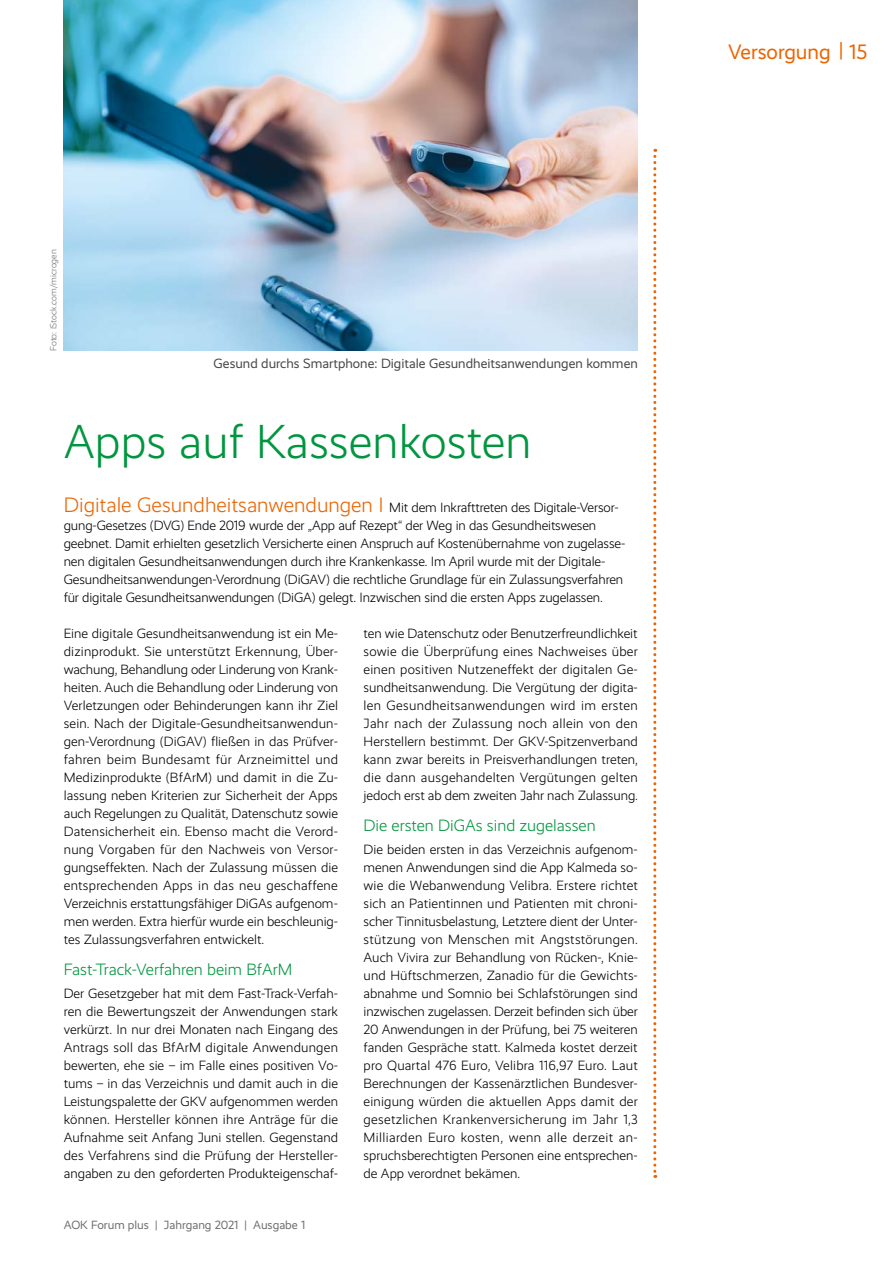
<style>
.page{position:relative;width:893px;height:1263px;background:#fff}
.page>*{position:absolute;margin:0;border:0;box-sizing:border-box;transform-origin:0 0}
.H2_-_Headline_B_32pt{font:300 48px "Realist";color:#00963f}
.H1_-_Rubrik_plus{font:21px "Realist";color:#ec6502}
.H3_-_SUBHEAD_11pt{font:300 16.5px "Realist";color:#00963f}
.P_copy{font:300 13.5px/18px "Realist";color:#000;text-align:justify}
.P_-_ANLAUF{font:300 13.5px/18px "Realist";letter-spacing:-.01em;color:#000}
.t1{font:13.5px "Realist";color:#494948}
.t2{font:12px "Realist";color:#6f6f6e}
.t3{font:300 9px "Realist";color:#6f6f6e}
.s1{font-size:21px;color:#ec6502}
</style>
<div class="page">
<svg style="left:653px;top:149px;width:3px;height:1029px"></svg>
<img style="left:64px;top:0;width:574px;height:351px">
<p class="t3" style="left:49px;top:351px;width:103px;rotate:-90deg">Foto: iStock.com/microgen</p>
<p class="t1" style="left:214px;top:356px;width:426px">Gesund durchs Smartphone: Digitale Gesundheitsanwendungen kommen</p>
<h2 class="H2_-_Headline_B_32pt" style="left:64px;top:415px;width:469px">Apps auf Kassenkosten</h2>
<p class="P_-_ANLAUF" style="left:64px;top:499px;width:563px"><span class="s1">Digitale Gesundheitsanwendungen I</span> Mit dem Inkrafttreten des Digitale-Versor&shy;gung-Gesetzes (DVG) Ende 2019 wurde der „App auf Rezept“ der Weg in das Gesundheitswesen geebnet. Damit erhielten gesetzlich Versicherte einen Anspruch auf Kostenübernahme von zugelasse&shy;nen digitalen Gesundheitsanwendungen durch ihre Krankenkasse. Im April wurde mit der Digitale-Gesundheitsanwendungen-Verordnung (DiGAV) die rechtliche Grundlage für ein Zulassungsverfahren für digitale Gesundheitsanwendungen (DiGA) gelegt. Inzwischen sind die ersten Apps zugelassen.</p>
<p class="P_copy" style="left:64px;top:625px;width:276px">Eine digitale Gesundheitsanwendung ist ein Me&shy;dizinprodukt. Sie unterstützt Erkennung, Über&shy;wachung, Behandlung oder Linderung von Krank&shy;heiten. Auch die Behandlung oder Linderung von Verletzungen oder Behinderungen kann ihr Ziel sein. Nach der Digitale-Gesundheitsanwendun&shy;gen-Verordnung (DiGAV) fließen in das Prüfver&shy;fahren beim Bundesamt für Arzneimittel und Medizinprodukte (BfArM) und damit in die Zu&shy;lassung neben Kriterien zur Sicherheit der Apps auch Regelungen zu Qualität, Datenschutz sowie Datensicherheit ein. Ebenso macht die Verord&shy;nung Vorgaben für den Nachweis von Versor&shy;gungseffekten. Nach der Zulassung müssen die entsprechenden Apps in das neu geschaffene Verzeichnis erstattungsfähiger DiGAs aufgenom&shy;men werden. Extra hierfür wurde ein beschleunig&shy;tes Zulassungsverfahren entwickelt.</p>
<h3 class="H3_-_SUBHEAD_11pt" style="left:64px;top:960px;width:230px">Fast-Track-Verfahren beim BfArM</h3>
<p class="P_copy" style="left:64px;top:985px;width:276px">Der Gesetzgeber hat mit dem Fast-Track-Verfah&shy;ren die Bewertungszeit der Anwendungen stark verkürzt. In nur drei Monaten nach Eingang des Antrags soll das BfArM digitale Anwendungen bewerten, ehe sie – im Falle eines positiven Vo&shy;tums – in das Verzeichnis und damit auch in die Leistungspalette der GKV aufgenommen werden können. Hersteller können ihre Anträge für die Aufnahme seit Anfang Juni stellen. Gegenstand des Verfahrens sind die Prüfung der Hersteller&shy;angaben zu den geforderten Produkteigenschaf-</p>
<p class="P_copy" style="left:364px;top:625px;width:276px">ten wie Datenschutz oder Benutzerfreundlichkeit sowie die Überprüfung eines Nachweises über einen positiven Nutzeneffekt der digitalen Ge&shy;sundheitsanwendung. Die Vergütung der digita&shy;len Gesundheitsanwendungen wird im ersten Jahr nach der Zulassung noch allein von den Herstellern bestimmt. Der GKV-Spitzenverband kann zwar bereits in Preisverhandlungen treten, die dann ausgehandelten Vergütungen gelten jedoch erst ab dem zweiten Jahr nach Zulassung.</p>
<h3 class="H3_-_SUBHEAD_11pt" style="left:364px;top:816px;width:234px">Die ersten DiGAs sind zugelassen</h3>
<p class="P_copy" style="left:364px;top:841px;width:276px">Die beiden ersten in das Verzeichnis aufgenom&shy;menen Anwendungen sind die App Kalmeda so&shy;wie die Webanwendung Velibra. Erstere richtet sich an Patientinnen und Patienten mit chroni&shy;scher Tinnitusbelastung, Letztere dient der Unter&shy;stützung von Menschen mit Angststörungen.<br>Auch Vivira zur Behandlung von Rücken-, Knie&shy;und Hüftschmerzen, Zanadio für die Gewichts&shy;abnahme und Somnio bei Schlafstörungen sind inzwischen zugelassen. Derzeit befinden sich über 20 Anwendungen in der Prüfung, bei 75 weiteren fanden Gespräche statt. Kalmeda kostet derzeit pro Quartal 476 Euro, Velibra 116,97 Euro. Laut Berechnungen der Kassenärztlichen Bundesver&shy;einigung würden die aktuellen Apps damit der gesetzlichen Krankenversicherung im Jahr 1,3<br>Milliarden Euro kosten, wenn alle derzeit an&shy;spruchsberechtigten Personen eine entsprechen&shy;de App verordnet bekämen.</p>
<p class="t2" style="left:64px;top:1218px;width:243px">AOK Forum plus | Jahrgang 2021 | Ausgabe 1</p>
<h1 class="H1_-_Rubrik_plus" style="left:728px;top:40px;width:141px">Versorgung | 15</h1>
</div>
